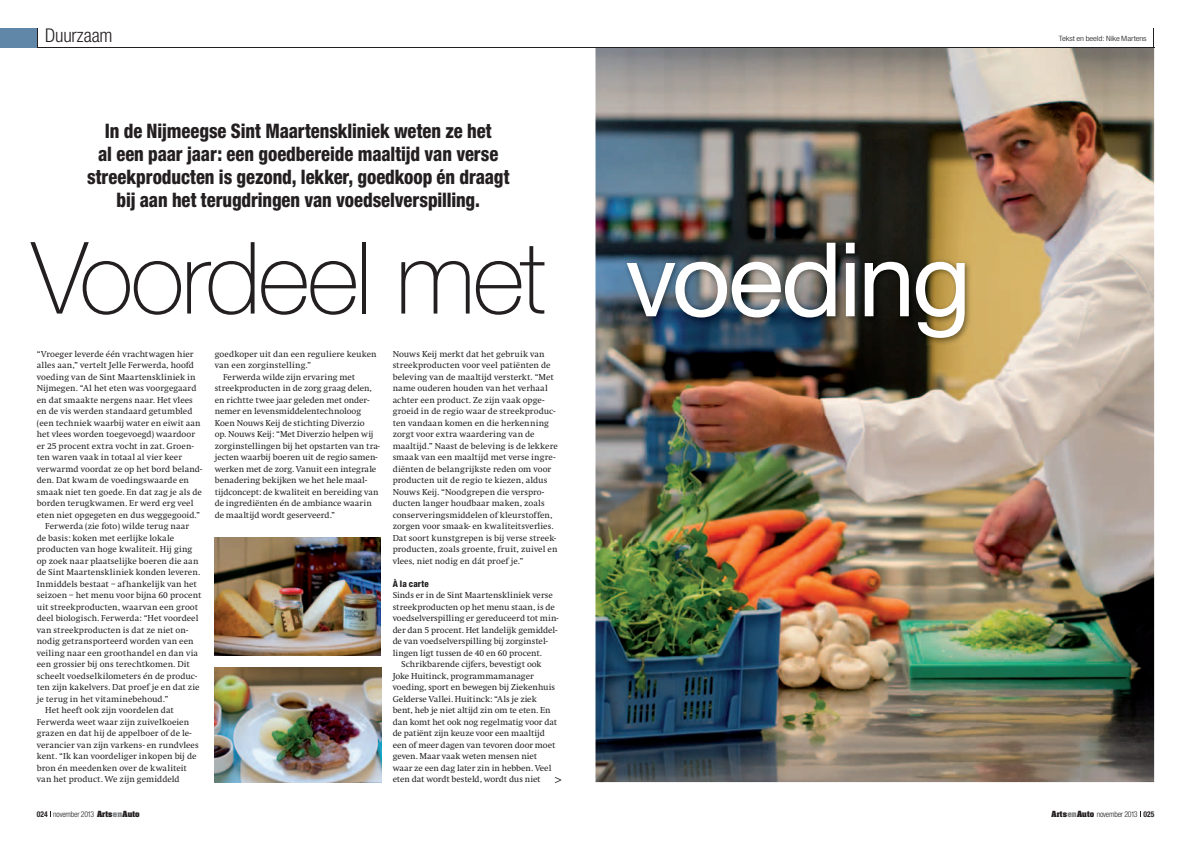
<style>
.page{position:relative;width:1191px;height:842px;background:#fff}
.page>*{position:absolute;margin:0;border:0;box-sizing:border-box;transform-origin:0 0}
.t1{font:103px "Helvetica Neue";letter-spacing:-.035em;color:#fff}
.t2{font:100 100px "Helvetica Neue";letter-spacing:-.03em;color:#231f20}
.t3{font:800 condensed 20px/23px "Helvetica Neue";letter-spacing:-.005em;color:#231f20;text-align:center;scale:.93 1}
.t4{font:300 condensed 19px "Helvetica Neue";letter-spacing:-.005em;color:#231f20}
.t5{font:12px "Helvetica Neue";color:#231f20}
.t6{font:9px/11.5px "AA Swift";color:#231f20}
.t7{font:800 condensed 9px "Helvetica Neue";letter-spacing:.01em;color:#231f20}
.t8{font:300 condensed 8px "Helvetica Neue";letter-spacing:-.02em;color:#231f20}
.t9{font:300 condensed 7.3px "Helvetica Neue";letter-spacing:-.01em;color:#231f20;scale:1.21 1}
.s1{font-weight:700}
.s2{font-family:"Aachen";font-weight:700;font-stretch:normal;font-size:7.2px}
.s3{font-family:"Aachen";font-weight:700;font-stretch:normal;font-size:7.2px;color:#808285}
</style>
<div class="page">
<div style="left:0;top:28px;width:37px;height:20px;background:#6086a8"></div>
<svg style="left:37px;top:28px;width:1px;height:20px"></svg>
<svg style="left:1153px;top:28px;width:1px;height:20px"></svg>
<img style="left:595px;top:49px;width:559px;height:733px">
<img style="left:215px;top:667px;width:166px;height:115px">
<img style="left:215px;top:538px;width:165px;height:118px">
<img style="left:624px;top:239px;width:347px;height:106px">
<hr style="left:37px;top:48px;width:1117px;height:1px;background:#231f20">
<h3 class="t4" style="left:45px;top:24px;width:69px">Duurzaam</h3>
<p class="t9" style="left:1058px;top:35px;width:74px">Tekst en beeld: Nike Martens</p>
<h3 class="t3" style="left:87px;top:119px;width:456px">In de Nijmeegse Sint Maartenskliniek weten ze het<br>al een paar jaar: een goedbereide maaltijd van verse streekproducten is gezond, lekker, goedkoop én draagt bij aan het terugdringen van voedselverspilling.</h3>
<h2 class="t2" style="left:32px;top:221px;width:515px">Voordeel met</h2>
<p class="t6" style="left:37px;top:348px;width:158px">“Vroeger leverde één vrachtwagen hier</p>
<p class="t6" style="left:37px;top:359px;width:159px">alles aan,” vertelt Jelle Ferwerda, hoofd</p>
<p class="t6" style="left:37px;top:371px;width:160px">voeding van de Sint Maartenskliniek in</p>
<p class="t6" style="left:37px;top:382px;width:161px">Nijmegen. “Al het eten was voorgegaard</p>
<p class="t6" style="left:37px;top:394px;width:158px">en dat smaakte nergens naar. Het vlees</p>
<p class="t6" style="left:37px;top:406px;width:157px">en de vis werden standaard getumbled</p>
<p class="t6" style="left:37px;top:417px;width:165px">(een techniek waarbij water en eiwit aan</p>
<p class="t6" style="left:37px;top:429px;width:160px">het vlees worden toegevoegd) waardoor</p>
<p class="t6" style="left:37px;top:440px;width:158px">er 25 procent extra vocht in zat. Groen-</p>
<p class="t6" style="left:37px;top:452px;width:147px">ten waren vaak in totaal al vier keer</p>
<p class="t6" style="left:37px;top:463px;width:167px">verwarmd voordat ze op het bord beland-</p>
<p class="t6" style="left:37px;top:475px;width:154px">den. Dat kwam de voedingswaarde en</p>
<p class="t6" style="left:37px;top:486px;width:166px">smaak niet ten goede. En dat zag je als de</p>
<p class="t6" style="left:37px;top:498px;width:158px">borden terugkwamen. Er werd erg veel</p>
<p class="t6" style="left:37px;top:509px;width:165px">eten niet opgegeten en dus weggegooid.”</p>
<p class="t6" style="left:45px;top:521px;width:145px">Ferwerda (zie foto) wilde terug naar</p>
<p class="t6" style="left:37px;top:532px;width:139px">de basis: koken met eerlijke lokale</p>
<p class="t6" style="left:37px;top:544px;width:157px">producten van hoge kwaliteit. Hij ging</p>
<p class="t6" style="left:37px;top:555px;width:163px">op zoek naar plaatselijke boeren die aan</p>
<p class="t6" style="left:37px;top:567px;width:165px">de Sint Maartenskliniek konden leveren.</p>
<p class="t6" style="left:37px;top:578px;width:162px">Inmiddels bestaat – afhankelijk van het</p>
<p class="t6" style="left:37px;top:590px;width:166px">seizoen – het menu voor bijna 60 procent</p>
<p class="t6" style="left:37px;top:601px;width:163px">uit streekproducten, waarvan een groot</p>
<p class="t6" style="left:37px;top:613px;width:163px">deel biologisch. Ferwerda: “Het voordeel</p>
<p class="t6" style="left:37px;top:624px;width:153px">van streekproducten is dat ze niet on-</p>
<p class="t6" style="left:37px;top:636px;width:158px">nodig getransporteerd worden van een</p>
<p class="t6" style="left:37px;top:647px;width:163px">veiling naar een groothandel en dan via</p>
<p class="t6" style="left:37px;top:659px;width:154px">een grossier bij ons terechtkomen. Dit</p>
<p class="t6" style="left:37px;top:670px;width:162px">scheelt voedselkilometers én de produc-</p>
<p class="t6" style="left:37px;top:682px;width:164px">ten zijn kakelvers. Dat proef je en dat zie</p>
<p class="t6" style="left:37px;top:693px;width:133px">je terug in het vitaminebehoud.”</p>
<p class="t6" style="left:45px;top:705px;width:130px">Het heeft ook zijn voordelen dat</p>
<p class="t6" style="left:37px;top:716px;width:154px">Ferwerda weet waar zijn zuivelkoeien</p>
<p class="t6" style="left:37px;top:728px;width:156px">grazen en dat hij de appelboer of de le-</p>
<p class="t6" style="left:37px;top:739px;width:163px">verancier van zijn varkens- en rundvlees</p>
<p class="t6" style="left:37px;top:751px;width:161px">kent. “Ik kan voordeliger inkopen bij de</p>
<p class="t6" style="left:37px;top:762px;width:151px">bron én meedenken over de kwaliteit</p>
<p class="t6" style="left:37px;top:774px;width:144px">van het product. We zijn gemiddeld</p>
<p class="t6" style="left:215px;top:348px;width:163px">goedkoper uit dan een reguliere keuken</p>
<p class="t6" style="left:215px;top:360px;width:98px">van een zorginstelling.”</p>
<p class="t6" style="left:223px;top:371px;width:133px">Ferwerda wilde zijn ervaring met</p>
<p class="t6" style="left:215px;top:383px;width:159px">streekproducten in de zorg graag delen,</p>
<p class="t6" style="left:215px;top:394px;width:156px">en richtte twee jaar geleden met onder-</p>
<p class="t6" style="left:215px;top:406px;width:148px">nemer en levensmiddelentechnoloog</p>
<p class="t6" style="left:215px;top:417px;width:151px">Koen Nouws Keij de stichting Diverzio</p>
<p class="t6" style="left:215px;top:429px;width:160px">op. Nouws Keij: “Met Diverzio helpen wij</p>
<p class="t6" style="left:215px;top:440px;width:167px">zorginstellingen bij het opstarten van tra-</p>
<p class="t6" style="left:215px;top:452px;width:164px">jecten waarbij boeren uit de regio samen-</p>
<p class="t6" style="left:215px;top:463px;width:163px">werken met de zorg. Vanuit een integrale</p>
<p class="t6" style="left:215px;top:475px;width:154px">benadering bekijken we het hele maal-</p>
<p class="t6" style="left:215px;top:486px;width:165px">tijdconcept: de kwaliteit en bereiding van</p>
<p class="t6" style="left:215px;top:498px;width:159px">de ingrediënten én de ambiance waarin</p>
<p class="t6" style="left:215px;top:509px;width:122px">de maaltijd wordt geserveerd.”</p>
<p class="t6" style="left:393px;top:348px;width:167px">Nouws Keij merkt dat het gebruik van streekproducten voor veel patiënten de beleving van de maaltijd versterkt. “Met name ouderen houden van het verhaal achter een product. Ze zijn vaak opge&shy;groeid in de regio waar de streekproduc&shy;ten vandaan komen en die herkenning zorgt voor extra waardering van de maaltijd.” Naast de beleving is de lekkere smaak van een maaltijd met verse ingre&shy;diënten de belangrijkste reden om voor producten uit de regio te kiezen, aldus Nouws Keij. “Noodgrepen die verspro&shy;ducten langer houdbaar maken, zoals conserveringsmiddelen of kleurstoffen, zorgen voor smaak- en kwaliteitsverlies.<br>Dat soort kunstgrepen is bij verse streek&shy;producten, zoals groente, fruit, zuivel en vlees, niet nodig en dát proef je.”</p>
<p class="t7" style="left:393px;top:578px;width:38px">À la carte</p>
<p class="t6" style="left:393px;top:590px;width:161px">Sinds er in de Sint Maartenskliniek verse</p>
<p class="t6" style="left:393px;top:601px;width:164px">streekproducten op het menu staan, is de</p>
<p class="t6" style="left:393px;top:613px;width:167px">voedselverspilling er gereduceerd tot min-</p>
<p class="t6" style="left:393px;top:624px;width:166px">der dan 5 procent. Het landelijk gemiddel-</p>
<p class="t6" style="left:393px;top:636px;width:157px">de van voedselverspilling bij zorginstel-</p>
<p class="t6" style="left:393px;top:647px;width:151px">lingen ligt tussen de 40 en 60 procent.</p>
<p class="t6" style="left:401px;top:659px;width:142px">Schrikbarende cijfers, bevestigt ook</p>
<p class="t6" style="left:393px;top:670px;width:143px">Joke Huitinck, programmamanager</p>
<p class="t6" style="left:393px;top:682px;width:164px">voeding, sport en bewegen bij Ziekenhuis</p>
<p class="t6" style="left:393px;top:693px;width:145px">Gelderse Vallei. Huitinck: “Als je ziek</p>
<p class="t6" style="left:393px;top:705px;width:159px">bent, heb je niet altijd zin om te eten. En</p>
<p class="t6" style="left:393px;top:716px;width:166px">dan komt het ook nog regelmatig voor dat</p>
<p class="t6" style="left:393px;top:728px;width:154px">de patiënt zijn keuze voor een maaltijd</p>
<p class="t6" style="left:393px;top:739px;width:164px">een of meer dagen van tevoren door moet</p>
<p class="t6" style="left:393px;top:751px;width:146px">geven. Maar vaak weten mensen niet</p>
<p class="t6" style="left:393px;top:762px;width:160px">waar ze een dag later zin in hebben. Veel</p>
<p class="t6" style="left:393px;top:774px;width:149px">eten dat wordt besteld, wordt dus niet</p>
<h3 class="t5" style="left:561px;top:788px;width:9px;rotate:-180deg">&lt;</h3>
<h1 class="t1" style="left:625px;top:218px;width:347px">voeding</h1>
<p class="t8" style="left:37px;top:809px;width:104px"><span class="s1">024</span> november 2013 <span class="s2">Arts</span><span class="s3">en</span><span class="s2">Auto</span></p>
<p class="t8" style="left:1051px;top:809px;width:104px"><span class="s2">Arts</span><span class="s3">en</span><span class="s2">Auto</span> november 2013 <span class="s1">025</span></p>
</div>
